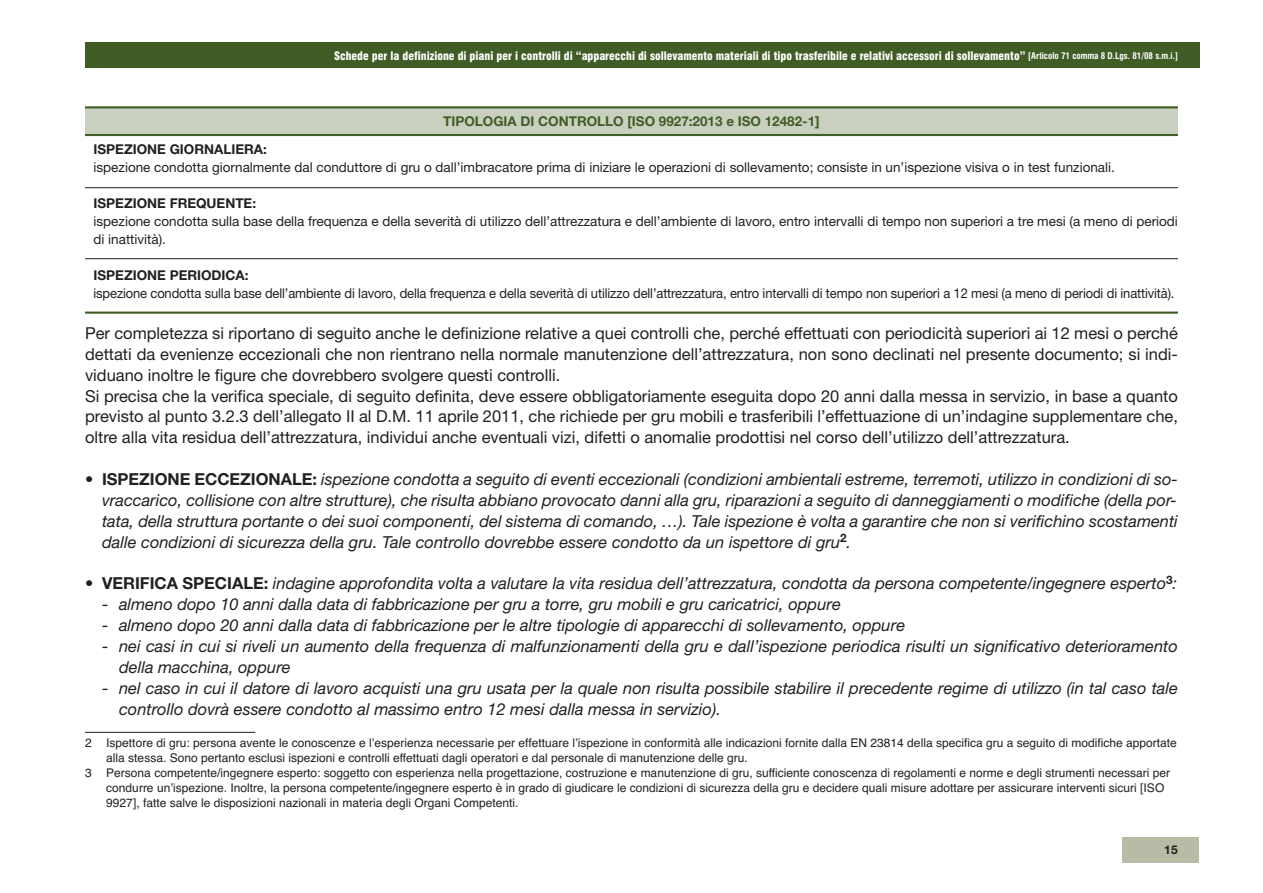
<style>
.page{position:relative;width:1263px;height:893px;background:#fff}
.page>*{position:absolute;margin:0;border:0;box-sizing:border-box;transform-origin:0 0}
.t1{font:italic 16.5px/20.9px "Helvetica Neue";color:#231f20}
.t2{font:16.5px/20.9px "Helvetica Neue";color:#231f20}
.t3{font:13.5px/18px "Helvetica Neue";color:#231f20}
.t4{font:13.5px "Helvetica Neue";color:#231f20;scale:.96 1}
.t5{font:700 13.5px "Helvetica Neue";color:#231f20}
.t6{font:700 13.5px "Helvetica Neue";color:#415d26}
.t7{font:12px "Helvetica";color:#231f20}
.t8{font:700 12px "Helvetica Neue";color:#231f20}
.t9{font:900 condensed 11.4px "Swiss 721 BT";color:#fff}
.s1{font-weight:700;font-size:9px}
.s2{font-weight:700;font-style:normal}
</style>
<div class="page">
<div style="left:1123px;top:838px;width:76px;height:25px;background:#b6bca6"></div>
<hr style="left:85px;top:187px;width:1093px;height:1px;background:#231f20">
<hr style="left:85px;top:258px;width:1093px;height:1px;background:#231f20">
<hr style="left:85px;top:312px;width:1093px;height:2px;background:#415d26">
<div style="left:85px;top:108px;width:1093px;height:26px;background:#cad0bf"></div>
<hr style="left:85px;top:732px;width:170px;height:1px;background:#231f20">
<hr style="left:85px;top:106px;width:1093px;height:2px;background:#415d26">
<hr style="left:85px;top:134px;width:1093px;height:2px;background:#415d26">
<div style="left:85px;top:43px;width:1114px;height:25px;background:#415d26"></div>
<p class="t9" style="left:334px;top:51px;width:845px">Schede per la definizione di piani per i controlli di “apparecchi di sollevamento materiali di tipo trasferibile e relativi accessori di sollevamento” <span class="s1">[Articolo 71 comma 8 D.Lgs. 81/08 s.m.i.]</span></p>
<p class="t6" style="left:443px;top:116px;width:378px">TIPOLOGIA DI CONTROLLO [ISO 9927:2013 e ISO 12482-1]</p>
<p class="t5" style="left:94px;top:145px;width:175px">ISPEZIONE GIORNALIERA:</p>
<p class="t3" style="left:94px;top:160px;width:1023px">ispezione condotta giornalmente dal conduttore di gru o dall’imbracatore prima di iniziare le operazioni di sollevamento; consiste in un’ispezione visiva o in test funzionali.</p>
<p class="t5" style="left:94px;top:199px;width:164px">ISPEZIONE FREQUENTE:</p>
<p class="t3" style="left:94px;top:214px;width:1086px">ispezione condotta sulla base della frequenza e della severità di utilizzo dell’attrezzatura e dell’ambiente di lavoro, entro intervalli di tempo non superiori a tre mesi (a meno di periodi di inattività).</p>
<p class="t5" style="left:94px;top:271px;width:157px">ISPEZIONE PERIODICA:</p>
<p class="t4" style="left:94px;top:289px;width:1127px">ispezione condotta sulla base dell’ambiente di lavoro, della frequenza e della severità di utilizzo dell’attrezzatura, entro intervalli di tempo non superiori a 12 mesi (a meno di periodi di inattività).</p>
<p class="t2" style="left:85px;top:324px;width:1094px">Per completezza si riportano di seguito anche le definizione relative a quei controlli che, perché effettuati con periodicità superiori ai 12 mesi o perché dettati da evenienze eccezionali che non rientrano nella normale manutenzione dell’attrezzatura, non sono declinati nel presente documento; si indi&shy;viduano inoltre le figure che dovrebbero svolgere questi controlli.<br>Si precisa che la verifica speciale, di seguito definita, deve essere obbligatoriamente eseguita dopo 20 anni dalla messa in servizio, in base a quanto previsto al punto 3.2.3 dell’allegato II al D.M. 11 aprile 2011, che richiede per gru mobili e trasferibili l’effettuazione di un’indagine supplementare che, oltre alla vita residua dell’attrezzatura, individui anche eventuali vizi, difetti o anomalie prodottisi nel corso dell’utilizzo dell’attrezzatura.</p>
<p class="t1" style="left:102px;top:470px;width:1077px;text-align:justify;text-indent:-17px"><span class="s2">• ISPEZIONE ECCEZIONALE:</span> ispezione condotta a seguito di eventi eccezionali (condizioni ambientali estreme, terremoti, utilizzo in condizioni di so&shy;vraccarico, collisione con altre strutture), che risulta abbiano provocato danni alla gru, riparazioni a seguito di danneggiamenti o modifiche (della por&shy;tata, della struttura portante o dei suoi componenti, del sistema di comando, …). Tale ispezione è volta a garantire che non si verifichino scostamenti dalle condizioni di sicurezza della gru. Tale controllo dovrebbe essere condotto da un ispettore di gru<sup>2</sup>.</p>
<p class="t1" style="left:85px;top:575px;width:1093px"><span class="s2">• VERIFICA SPECIALE:</span> indagine approfondita volta a valutare la vita residua dell’attrezzatura, condotta da persona competente/ingegnere esperto<sup>3</sup>:</p>
<p class="t1" style="left:102px;top:596px;width:740px">- almeno dopo 10 anni dalla data di fabbricazione per gru a torre, gru mobili e gru caricatrici, oppure</p>
<p class="t1" style="left:102px;top:617px;width:805px">- almeno dopo 20 anni dalla data di fabbricazione per le altre tipologie di apparecchi di sollevamento, oppure</p>
<p class="t1" style="left:119px;top:637px;width:1060px;text-indent:-17px">- nei casi in cui si riveli un aumento della frequenza di malfunzionamenti della gru e dall’ispezione periodica risulti un significativo deterioramento della macchina, oppure</p>
<p class="t1" style="left:119px;top:679px;width:1060px;text-indent:-17px">- nel caso in cui il datore di lavoro acquisti una gru usata per la quale non risulta possibile stabilire il precedente regime di utilizzo (in tal caso tale controllo dovrà essere condotto al massimo entro 12 mesi dalla messa in servizio).</p>
<p class="t7" style="left:85px;top:738px;width:1093px">2 Ispettore di gru: persona avente le conoscenze e lʼesperienza necessarie per effettuare lʼispezione in conformità alle indicazioni fornite dalla EN 23814 della specifica gru a seguito di modifiche apportate</p>
<p class="t7" style="left:106px;top:753px;width:643px">alla stessa. Sono pertanto esclusi ispezioni e controlli effettuati dagli operatori e dal personale di manutenzione delle gru.</p>
<p class="t7" style="left:85px;top:768px;width:1086px">3 Persona competente/ingegnere esperto: soggetto con esperienza nella progettazione, costruzione e manutenzione di gru, sufficiente conoscenza di regolamenti e norme e degli strumenti necessari per</p>
<p class="t7" style="left:106px;top:783px;width:1059px">condurre unʼispezione. Inoltre, la persona competente/ingegnere esperto è in grado di giudicare le condizioni di sicurezza della gru e decidere quali misure adottare per assicurare interventi sicuri [ISO</p>
<p class="t7" style="left:106px;top:798px;width:414px">9927], fatte salve le disposizioni nazionali in materia degli Organi Competenti.</p>
<p class="t8" style="left:1164px;top:845px;width:15px">15</p>
</div>
